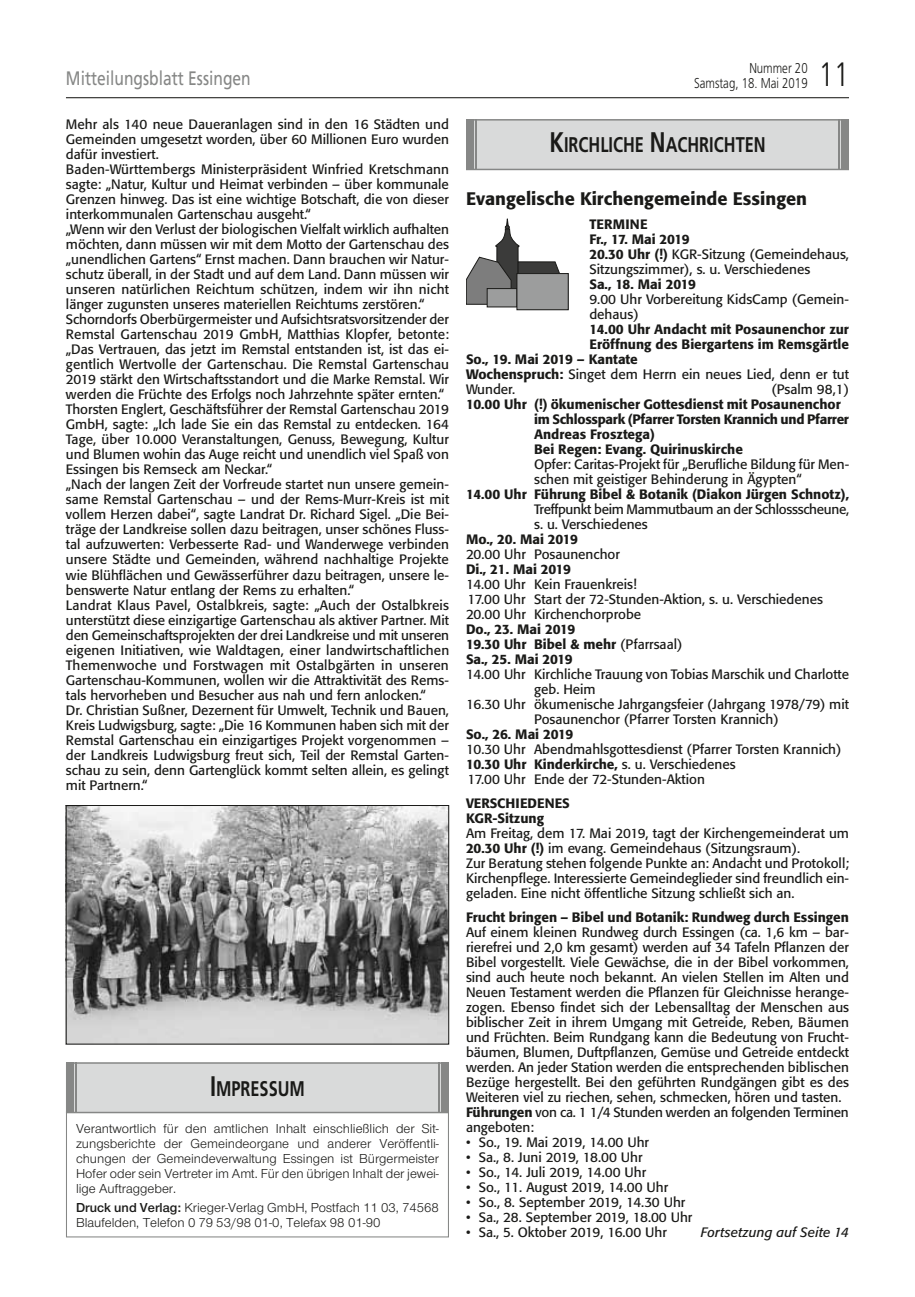
<style>
.page{position:relative;width:915px;height:1297px;background:#fff}
.page>*{position:absolute;margin:0;border:0;box-sizing:border-box;transform-origin:0 0}
.t1{font:300 33.75px "Frutiger";color:#1a1a18;scale:.8 1}
.t2{font:700 21.3px "Frutiger";color:#1a1a18;scale:.77 1}
.t3{font:700 21.15px "Frutiger";color:#1a1a18;scale:.77 1}
.t4{font:19.5px "Frutiger";color:#868786;scale:.8 1}
.t5{font:500 18px "Formata";color:#1a1a18}
.t6{font:300 14.25px "Frutiger";color:#1a1a18;scale:.8 1}
.t7{font:13.5px/15px "Formata";color:#1a1a18}
.t8{font:500 13.5px/15px "Formata";color:#1a1a18}
.t9{font:13.5px/15px "Nimbus Sans Novus T";color:#1a1a18;text-align:justify}
.t10{font:13.5px/15px "Formata";letter-spacing:-.02em;color:#1a1a18}
.t11{font:500 13.5px "Formata";letter-spacing:-.02em;color:#1a1a18}
.t12{font:italic 13.5px "Formata";letter-spacing:.01em;color:#1a1a18}
.s1{font-size:28.35px}
.s2{font-weight:600}
.s3{font-weight:500}
.s4{font-weight:400}
</style>
<div class="page">
<hr style="left:66px;top:97px;width:782px;height:1px;background:#1a1a18">
<img style="left:68px;top:807px;width:379px;height:235px">
<div style="left:66px;top:805px;width:383px;height:239px;border:1px solid #1a1a18"></div>
<div style="left:467px;top:121px;width:380px;height:48px;background:#d9dada"></div>
<div style="left:466px;top:119px;width:382px;height:51px;border:2px solid #868786"></div>
<div style="left:841px;top:119px;width:7px;height:50px;background:#868786"></div>
<hr style="left:837px;top:119px;width:2px;height:51px;background:#868786">
<div style="left:466px;top:119px;width:7px;height:51px;background:#868786"></div>
<hr style="left:475px;top:119px;width:1px;height:50px;background:#868786">
<div style="left:516px;top:274px;width:52px;height:36px;background:#9c9d9d"></div>
<div style="left:516px;top:273px;width:52px;height:37px;border:1px solid #1a1a18"></div>
<svg style="left:466px;top:219px;width:97px;height:86px"></svg>
<div style="left:66px;top:1111px;width:383px;height:126px;border:1px solid #868786"></div>
<div style="left:67px;top:1063px;width:381px;height:49px;background:#d9dada"></div>
<div style="left:66px;top:1062px;width:383px;height:51px;border:2px solid #868786"></div>
<div style="left:441px;top:1062px;width:8px;height:50px;background:#868786"></div>
<hr style="left:438px;top:1062px;width:2px;height:50px;background:#868786">
<div style="left:66px;top:1062px;width:7px;height:50px;background:#868786"></div>
<hr style="left:75px;top:1062px;width:1px;height:50px;background:#868786">
<p class="t6" style="left:749px;top:60px;width:74px">Nummer 20</p>
<h3 class="t4" style="left:66px;top:66px;width:232px">Mitteilungsblatt Essingen</h3>
<p class="t6" style="left:694px;top:75px;width:143px">Samstag, 18. Mai 2019</p>
<h1 class="t1" style="left:818px;top:55px;width:39px">11</h1>
<p class="t7" style="left:66px;top:116px;width:384px">Mehr als 140 neue Daueranlagen sind in den 16 Städten und Gemeinden umgesetzt worden, über 60 Millionen Euro wurden dafür investiert.<br>Baden-Württembergs Ministerpräsident Winfried Kretschmann sagte: „Natur, Kultur und Heimat verbinden – über kommunale Grenzen hinweg. Das ist eine wichtige Botschaft, die von dieser interkommunalen Gartenschau ausgeht.“<br>„Wenn wir den Verlust der biologischen Vielfalt wirklich aufhalten möchten, dann müssen wir mit dem Motto der Gartenschau des „unendlichen Gartens“ Ernst machen. Dann brauchen wir Natur&shy;schutz überall, in der Stadt und auf dem Land. Dann müssen wir unseren natürlichen Reichtum schützen, indem wir ihn nicht länger zugunsten unseres materiellen Reichtums zerstören.“ Schorndorfs Oberbürgermeister und Aufsichtsratsvorsitzender der Remstal Gartenschau 2019 GmbH, Matthias Klopfer, betonte: „Das Vertrauen, das jetzt im Remstal entstanden ist, ist das ei&shy;gentlich Wertvolle der Gartenschau. Die Remstal Gartenschau 2019 stärkt den Wirtschaftsstandort und die Marke Remstal. Wir werden die Früchte des Erfolgs noch Jahrzehnte später ernten.“ Thorsten Englert, Geschäftsführer der Remstal Gartenschau 2019<br>GmbH, sagte: „Ich lade Sie ein das Remstal zu entdecken. 164<br>Tage, über 10.000 Veranstaltungen, Genuss, Bewegung, Kultur und Blumen wohin das Auge reicht und unendlich viel Spaß von Essingen bis Remseck am Neckar.“<br>„Nach der langen Zeit der Vorfreude startet nun unsere gemein&shy;same Remstal Gartenschau – und der Rems-Murr-Kreis ist mit vollem Herzen dabei“, sagte Landrat Dr. Richard Sigel. „Die Bei&shy;träge der Landkreise sollen dazu beitragen, unser schönes Fluss&shy;tal aufzuwerten: Verbesserte Rad- und Wanderwege verbinden unsere Städte und Gemeinden, während nachhaltige Projekte wie Blühflächen und Gewässerführer dazu beitragen, unsere le&shy;benswerte Natur entlang der Rems zu erhalten.“<br>Landrat Klaus Pavel, Ostalbkreis, sagte: „Auch der Ostalbkreis unterstützt diese einzigartige Gartenschau als aktiver Partner. Mit den Gemeinschaftsprojekten der drei Landkreise und mit unseren eigenen Initiativen, wie Waldtagen, einer landwirtschaftlichen Themenwoche und Forstwagen mit Ostalbgärten in unseren Gartenschau-Kommunen, wollen wir die Attraktivität des Rems&shy;tals hervorheben und Besucher aus nah und fern anlocken.“<br>Dr. Christian Sußner, Dezernent für Umwelt, Technik und Bauen, Kreis Ludwigsburg, sagte: „Die 16 Kommunen haben sich mit der Remstal Gartenschau ein einzigartiges Projekt vorgenommen – der Landkreis Ludwigsburg freut sich, Teil der Remstal Garten&shy;schau zu sein, denn Gartenglück kommt selten allein, es gelingt mit Partnern.“</p>
<h3 class="t3" style="left:210px;top:1076px;width:125px"><span class="s1">I</span>MPRESSUM</h3>
<p class="t9" style="left:76px;top:1121px;width:364px">Verantwortlich für den amtlichen Inhalt einschließlich der Sit&shy;zungsberichte der Gemeindeorgane und anderer Veröffentli&shy;chungen der Gemeindeverwaltung Essingen ist Bürgermeister Hofer oder sein Vertreter im Amt. Für den übrigen Inhalt der jewei&shy;lige Auftraggeber.</p>
<p class="t9" style="left:76px;top:1200px;width:364px"><span class="s2">Druck und Verlag:</span> Krieger-Verlag GmbH, Postfach 11 03, 74568<br>Blaufelden, Telefon 0 79 53/98 01-0, Telefax 98 01-90</p>
<h2 class="t2" style="left:549px;top:132px;width:282px"><span class="s1">K</span>IRCHLICHE <span class="s1">N</span>ACHRICHTEN</h2>
<h3 class="t5" style="left:466px;top:188px;width:342px">Evangelische Kirchengemeinde Essingen</h3>
<p class="t7" style="left:589px;top:216px;width:261px"><span class="s3">TERMINE<br>Fr., 17. Mai 2019<br>20.30 Uhr (!)</span> KGR-Sitzung (Gemeindehaus,<br>Sitzungszimmer), s. u. Verschiedenes</p>
<p class="t11" style="left:589px;top:276px;width:108px">Sa., 18. Mai 2019</p>
<p class="t7" style="left:589px;top:291px;width:261px">9.00 Uhr Vorbereitung KidsCamp (Gemein&shy;dehaus)</p>
<p class="t8" style="left:589px;top:321px;width:261px">14.00 Uhr Andacht mit Posaunenchor zur</p>
<p class="t8" style="left:589px;top:336px;width:261px">Eröffnung des Biergartens im Remsgärtle</p>
<p class="t8" style="left:466px;top:351px;width:173px">So., 19. Mai 2019 – Kantate</p>
<p class="t7" style="left:466px;top:366px;width:384px"><span class="s3">Wochenspruch:</span> Singet dem Herrn ein neues Lied, denn er tut</p>
<p class="t7" style="left:466px;top:381px;width:51px">Wunder.</p>
<p class="t7" style="left:771px;top:381px;width:79px">(Psalm 98,1)</p>
<p class="t8" style="left:534px;top:396px;width:316px;text-indent:-68px">10.00 Uhr (!) ökumenischer Gottesdienst mit Posaunenchor im Schlosspark (Pfarrer Torsten Krannich und Pfarrer Andreas Frosztega)<br>Bei Regen: Evang. Quirinuskirche</p>
<p class="t7" style="left:534px;top:456px;width:316px">Opfer: Caritas-Projekt für „Berufliche Bildung für Men&shy;schen mit geistiger Behinderung in Ägypten“</p>
<p class="t8" style="left:466px;top:486px;width:384px">14.00 Uhr Führung Bibel &amp; Botanik (Diakon Jürgen Schnotz),</p>
<p class="t10" style="left:534px;top:501px;width:316px">Treffpunkt beim Mammutbaum an der Schlossscheune, s. u. Verschiedenes</p>
<p class="t11" style="left:466px;top:531px;width:113px">Mo., 20. Mai 2019</p>
<p class="t7" style="left:466px;top:546px;width:155px">20.00 Uhr Posaunenchor</p>
<p class="t11" style="left:466px;top:561px;width:106px">Di., 21. Mai 2019</p>
<p class="t7" style="left:466px;top:576px;width:358px">14.00 Uhr Kein Frauenkreis!<br>17.00 Uhr Start der 72-Stunden-Aktion, s. u. Verschiedenes<br>20.00 Uhr Kirchenchorprobe</p>
<p class="t8" style="left:466px;top:621px;width:218px">Do., 23. Mai 2019<br>19.30 Uhr Bibel &amp; mehr <span class="s4">(Pfarrsaal)<br></span>Sa., 25. Mai 2019</p>
<p class="t7" style="left:466px;top:666px;width:384px">14.00 Uhr Kirchliche Trauung von Tobias Marschik und Charlotte</p>
<p class="t7" style="left:534px;top:681px;width:63px">geb. Heim</p>
<p class="t7" style="left:466px;top:696px;width:384px">16.30 Uhr ökumenische Jahrgangsfeier (Jahrgang 1978/79) mit</p>
<p class="t7" style="left:534px;top:711px;width:246px">Posaunenchor (Pfarrer Torsten Krannich)</p>
<p class="t11" style="left:466px;top:726px;width:109px">So., 26. Mai 2019</p>
<p class="t7" style="left:466px;top:741px;width:377px">10.30 Uhr Abendmahlsgottesdienst (Pfarrer Torsten Krannich)<br><span class="s3">10.30 Uhr Kinderkirche,</span> s. u. Verschiedenes<br>17.00 Uhr Ende der 72-Stunden-Aktion</p>
<p class="t8" style="left:466px;top:796px;width:105px">VERSCHIEDENES<br>KGR-Sitzung</p>
<p class="t7" style="left:466px;top:826px;width:384px">Am Freitag, dem 17. Mai 2019, tagt der Kirchengemeinderat um <span class="s3">20.30 Uhr (!)</span> im evang. Gemeindehaus (Sitzungsraum).<br>Zur Beratung stehen folgende Punkte an: Andacht und Protokoll; Kirchenpflege. Interessierte Gemeindeglieder sind freundlich ein&shy;geladen. Eine nicht öffentliche Sitzung schließt sich an.</p>
<p class="t8" style="left:466px;top:910px;width:384px">Frucht bringen – Bibel und Botanik: Rundweg durch Essingen</p>
<p class="t7" style="left:466px;top:925px;width:384px">Auf einem kleinen Rundweg durch Essingen (ca. 1,6 km – bar&shy;rierefrei und 2,0 km gesamt) werden auf 34 Tafeln Pflanzen der Bibel vorgestellt. Viele Gewächse, die in der Bibel vorkommen, sind auch heute noch bekannt. An vielen Stellen im Alten und Neuen Testament werden die Pflanzen für Gleichnisse herange&shy;zogen. Ebenso findet sich der Lebensalltag der Menschen aus biblischer Zeit in ihrem Umgang mit Getreide, Reben, Bäumen und Früchten. Beim Rundgang kann die Bedeutung von Frucht&shy;bäumen, Blumen, Duftpflanzen, Gemüse und Getreide entdeckt werden. An jeder Station werden die entsprechenden biblischen Bezüge hergestellt. Bei den geführten Rundgängen gibt es des Weiteren viel zu riechen, sehen, schmecken, hören und tasten.<br><span class="s3">Führungen</span> von ca. 1 1/4 Stunden werden an folgenden Terminen angeboten:</p>
<p class="t7" style="left:466px;top:1135px;width:184px">• So., 19. Mai 2019, 14.00 Uhr</p>
<p class="t7" style="left:466px;top:1150px;width:178px">• Sa., 8. Juni 2019, 18.00 Uhr</p>
<p class="t7" style="left:466px;top:1165px;width:182px">• So., 14. Juli 2019, 14.00 Uhr</p>
<p class="t7" style="left:466px;top:1180px;width:204px">• So., 11. August 2019, 14.00 Uhr</p>
<p class="t7" style="left:466px;top:1195px;width:221px">• So., 8. September 2019, 14.30 Uhr</p>
<p class="t7" style="left:466px;top:1210px;width:228px">• Sa., 28. September 2019, 18.00 Uhr</p>
<p class="t7" style="left:466px;top:1225px;width:202px">• Sa., 5. Oktober 2019, 16.00 Uhr</p>
<p class="t12" style="left:700px;top:1224px;width:150px">Fortsetzung auf Seite 14</p>
</div>
